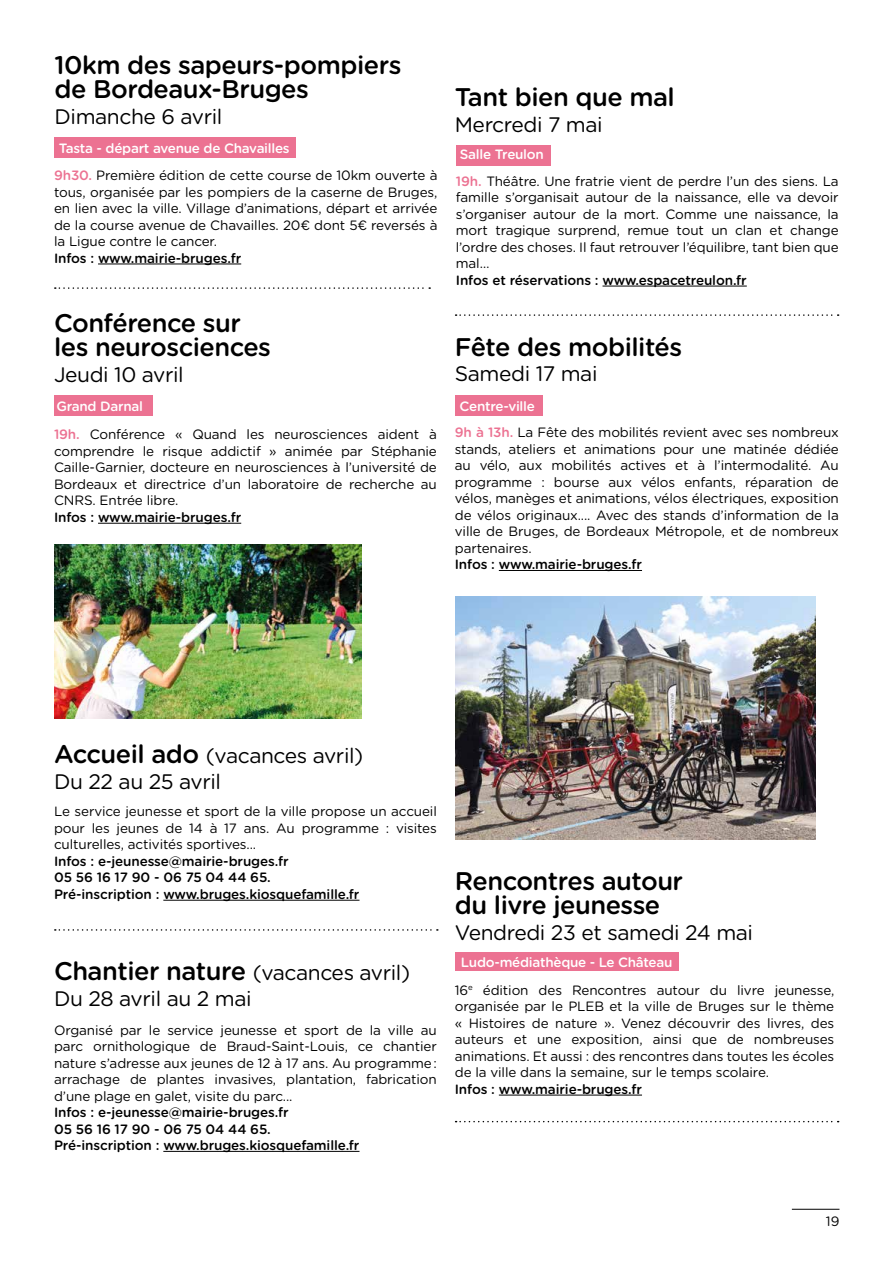
<style>
.page{position:relative;width:893px;height:1263px;background:#fff}
.page>*{position:absolute;margin:0;border:0;box-sizing:border-box;transform-origin:0 0}
.t1{font:500 25.5px/24px "Gotham Rounded";letter-spacing:-.02em;color:#000}
.t2{font:21px/25.5px "Gotham Rounded";letter-spacing:-.02em;color:#000}
.t3{font:13.5px/16.5px "Gotham Rounded";letter-spacing:-.01em;color:#000;text-align:justify}
.t4{font:500 13.5px/16.5px "Gotham Rounded";letter-spacing:-.01em;color:#000}
.t5{font:500 13.5px "Gotham Rounded";letter-spacing:-.02em;color:#fff}
.s1{font-weight:500;color:#ec7292}
.s2{font-weight:500;font-size:25.5px}
</style>
<div class="page">
<hr style="left:98px;top:264px;width:143px;height:1px;background:#000">
<div style="left:54px;top:137px;width:242px;height:20px;background:#ec7292"></div>
<hr style="left:499px;top:570px;width:143px;height:1px;background:#000">
<div style="left:455px;top:396px;width:88px;height:20px;background:#ec7292"></div>
<hr style="left:602px;top:286px;width:145px;height:1px;background:#000">
<div style="left:456px;top:145px;width:95px;height:20px;background:#ec7292"></div>
<hr style="left:792px;top:1209px;width:47px;height:1px;background:#000">
<hr style="left:98px;top:523px;width:143px;height:1px;background:#000">
<div style="left:54px;top:395px;width:98px;height:21px;background:#ec7292"></div>
<svg style="left:55px;top:929px;width:383px;height:2px"></svg>
<hr style="left:163px;top:900px;width:196px;height:1px;background:#000">
<hr style="left:163px;top:1151px;width:196px;height:1px;background:#000">
<hr style="left:499px;top:1095px;width:143px;height:1px;background:#000">
<div style="left:455px;top:952px;width:223px;height:19px;background:#ec7292"></div>
<svg style="left:456px;top:1121px;width:383px;height:1px"></svg>
<svg style="left:55px;top:287px;width:375px;height:2px"></svg>
<svg style="left:456px;top:314px;width:383px;height:2px"></svg>
<img style="left:455px;top:597px;width:361px;height:242px">
<img style="left:54px;top:545px;width:308px;height:173px">
<h1 class="t1" style="left:55px;top:52px;width:348px">10km des sapeurs-pompiers de Bordeaux-Bruges</h1>
<h2 class="t2" style="left:55px;top:103px;width:169px">Dimanche 6 avril</h2>
<p class="t5" style="left:59px;top:138px;width:232px">Tasta - départ avenue de Chavailles</p>
<p class="t3" style="left:54px;top:166px;width:385px"><span class="s1">9h30.</span> Première édition de cette course de 10km ouverte à tous, organisée par les pompiers de la caserne de Bruges, en lien avec la ville. Village d’animations, départ et arrivée de la course avenue de Chavailles. 20€ dont 5€ reversés à la Ligue contre le cancer.</p>
<p class="t4" style="left:54px;top:249px;width:189px">Infos : www.mairie-bruges.fr</p>
<h1 class="t1" style="left:54px;top:310px;width:219px">Conférence sur les neurosciences</h1>
<h2 class="t2" style="left:54px;top:361px;width:131px">Jeudi 10 avril</h2>
<p class="t5" style="left:57px;top:397px;width:88px">Grand Darnal</p>
<p class="t3" style="left:54px;top:426px;width:384px"><span class="s1">19h.</span> Conférence « Quand les neurosciences aident à comprendre le risque addictif » animée par Stéphanie Caille-Garnier, docteure en neurosciences à l’université de Bordeaux et directrice d’un laboratoire de recherche au CNRS. Entrée libre.</p>
<p class="t4" style="left:54px;top:508px;width:189px">Infos : www.mairie-bruges.fr</p>
<h1 class="t1" style="left:455px;top:84px;width:222px">Tant bien que mal</h1>
<h2 class="t2" style="left:455px;top:111px;width:149px">Mercredi 7 mai</h2>
<p class="t5" style="left:460px;top:145px;width:85px">Salle Treulon</p>
<p class="t3" style="left:456px;top:172px;width:384px"><span class="s1">19h.</span> Théâtre. Une fratrie vient de perdre l’un des siens. La famille s’organisait autour de la naissance, elle va devoir s’organiser autour de la mort. Comme une naissance, la mort tragique surprend, remue tout un clan et change l’ordre des choses. Il faut retrouver l’équilibre, tant bien que mal…</p>
<p class="t4" style="left:456px;top:271px;width:292px">Infos et réservations : www.espacetreulon.fr</p>
<h1 class="t1" style="left:455px;top:333px;width:229px">Fête des mobilités</h1>
<h2 class="t2" style="left:455px;top:360px;width:144px">Samedi 17 mai</h2>
<p class="t5" style="left:460px;top:397px;width:77px">Centre-ville</p>
<p class="t3" style="left:455px;top:423px;width:386px"><span class="s1">9h à 13h.</span> La Fête des mobilités revient avec ses nombreux stands, ateliers et animations pour une matinée dédiée au vélo, aux mobilités actives et à l’intermodalité. Au programme : bourse aux vélos enfants, réparation de vélos, manèges et animations, vélos électriques, exposition de vélos originaux.... Avec des stands d’information de la ville de Bruges, de Bordeaux Métropole, et de nombreux partenaires.</p>
<p class="t4" style="left:455px;top:555px;width:189px">Infos : www.mairie-bruges.fr</p>
<h2 class="t2" style="left:54px;top:742px;width:311px"><span class="s2">Accueil ado</span> (vacances avril)<br>Du 22 au 25 avril</h2>
<p class="t3" style="left:54px;top:803px;width:384px">Le service jeunesse et sport de la ville propose un accueil pour les jeunes de 14 à 17 ans. Au programme : visites culturelles, activités sportives...</p>
<p class="t4" style="left:54px;top:852px;width:307px">Infos : e-jeunesse@mairie-bruges.fr<br>05 56 16 17 90 - 06 75 04 44 65.<br>Pré-inscription : www.bruges.kiosquefamille.fr</p>
<h2 class="t2" style="left:54px;top:959px;width:358px"><span class="s2">Chantier nature</span> (vacances avril)<br>Du 28 avril au 2 mai</h2>
<p class="t3" style="left:54px;top:1021px;width:384px">Organisé par le service jeunesse et sport de la ville au parc ornithologique de Braud-Saint-Louis, ce chantier nature s’adresse aux jeunes de 12 à 17 ans. Au programme : arrachage de plantes invasives, plantation, fabrication d’une plage en galet, visite du parc...</p>
<p class="t4" style="left:54px;top:1103px;width:307px">Infos : e-jeunesse@mairie-bruges.fr<br>05 56 16 17 90 - 06 75 04 44 65.<br>Pré-inscription : www.bruges.kiosquefamille.fr</p>
<h1 class="t1" style="left:455px;top:868px;width:230px">Rencontres autour du livre jeunesse</h1>
<h2 class="t2" style="left:455px;top:918px;width:300px">Vendredi 23 et samedi 24 mai</h2>
<p class="t5" style="left:461px;top:953px;width:213px">Ludo-médiathèque - Le Château</p>
<p class="t3" style="left:455px;top:981px;width:381px">16<sup>e</sup> édition des Rencontres autour du livre jeunesse, organisée par le PLEB et la ville de Bruges sur le thème « Histoires de nature ». Venez découvrir des livres, des auteurs et une exposition, ainsi que de nombreuses animations. Et aussi : des rencontres dans toutes les écoles de la ville dans la semaine, sur le temps scolaire.</p>
<p class="t4" style="left:455px;top:1080px;width:189px">Infos : www.mairie-bruges.fr</p>
<p class="t3" style="left:826px;top:1213px;width:15px">19</p>
</div>
